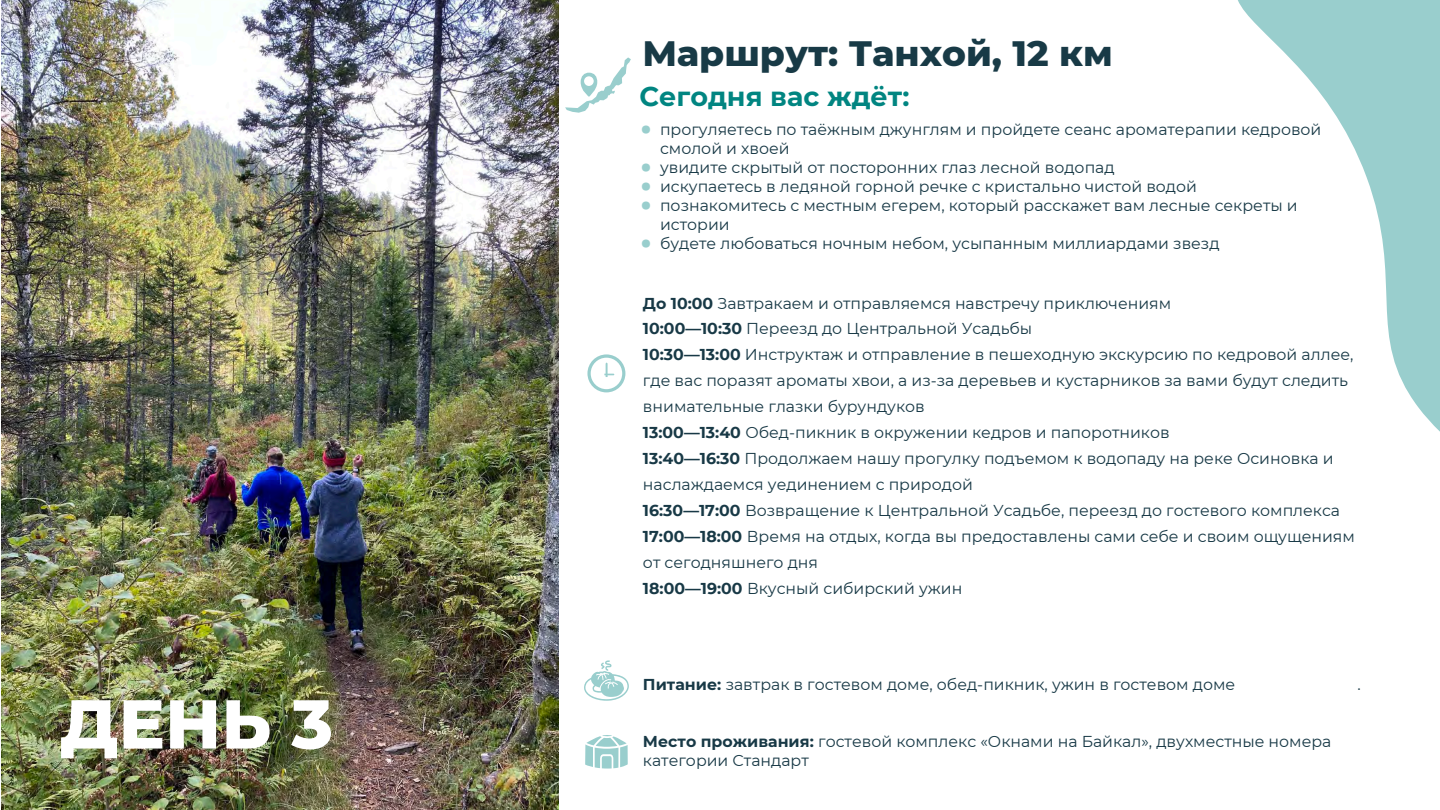
<style>
.page{position:relative;width:1440px;height:810px;background:#fff}
.page>*{position:absolute;margin:0;border:0;box-sizing:border-box;transform-origin:0 0}
.t1{font:800 69px "Montserrat";color:#fff}
.t2{font:800 36px "Montserrat";color:#183a46}
.t3{font:700 27px "Montserrat";color:#018581}
.t4{font:15.75px/26px "Montserrat";color:#183946}
.s1{font-family:"Cascadia Code";color:#99cecd}
.s2{font-weight:700}
</style>
<div class="page">
<svg style="left:1238px;top:0;width:202px;height:432px"></svg>
<svg style="left:565px;top:57px;width:66px;height:56px"></svg>
<svg style="left:585px;top:735px;width:43px;height:34px"></svg>
<svg style="left:587px;top:354px;width:38px;height:38px"></svg>
<svg style="left:584px;top:660px;width:45px;height:41px"></svg>
<img style="left:1px;top:0;width:557px;height:810px">
<h1 class="t1" style="left:60px;top:673px;width:275px">ДЕНЬ 3</h1>
<h2 class="t2" style="left:643px;top:27px;width:472px">Маршрут: Танхой, 12 км</h2>
<h3 class="t3" style="left:640px;top:77px;width:271px">Сегодня вас ждёт:</h3>
<p class="t4" style="left:660px;top:120px;width:663px;line-height:18.9px;text-indent:-18px"><span class="s1">●</span> прогуляетесь по таёжным джунглям и пройдете сеанс ароматерапии кедровой смолой и хвоей</p>
<p class="t4" style="left:642px;top:154px;width:475px"><span class="s1">●</span> увидите скрытый от посторонних глаз лесной водопад</p>
<p class="t4" style="left:642px;top:173px;width:557px"><span class="s1">●</span> искупаетесь в ледяной горной речке с кристально чистой водой</p>
<p class="t4" style="left:660px;top:195px;width:639px;line-height:18.9px;text-indent:-18px"><span class="s1">●</span> познакомитесь с местным егерем, который расскажет вам лесные секреты и истории</p>
<p class="t4" style="left:642px;top:229px;width:580px"><span class="s1">●</span> будете любоваться ночным небом, усыпанным миллиардами звезд</p>
<p class="t4" style="left:643px;top:289px;width:713px"><span class="s2">До 10:00</span> Завтракаем и отправляемся навстречу приключениям<br><span class="s2">10:00—10:30</span> Переезд до Центральной Усадьбы<br><span class="s2">10:30—13:00</span> Инструктаж и отправление в пешеходную экскурсию по кедровой аллее, где вас поразят ароматы хвои, а из-за деревьев и кустарников за вами будут следить внимательные глазки бурундуков<br><span class="s2">13:00—13:40</span> Обед-пикник в окружении кедров и папоротников<br><span class="s2">13:40—16:30</span> Продолжаем нашу прогулку подъемом к водопаду на реке Осиновка и наслаждаемся уединением с природой<br><span class="s2">16:30—17:00</span> Возвращение к Центральной Усадьбе, переезд до гостевого комплекса <span class="s2">17:00—18:00</span> Время на отдых, когда вы предоставлены сами себе и своим ощущениям от сегодняшнего дня<br><span class="s2">18:00—19:00</span> Вкусный сибирский ужин</p>
<p class="t4" style="left:643px;top:671px;width:719px"><span class="s2">Питание:</span> завтрак в гостевом доме, обед-пикник, ужин в гостевом домеемя экскурсии.</p>
<p class="t4" style="left:643px;top:728px;width:690px"><span class="s2">Место проживания:</span> гостевой комплекс «Окнами на Байкал», двухместные номера</p>
<p class="t4" style="left:643px;top:747px;width:167px">категории Стандарт</p>
</div>
